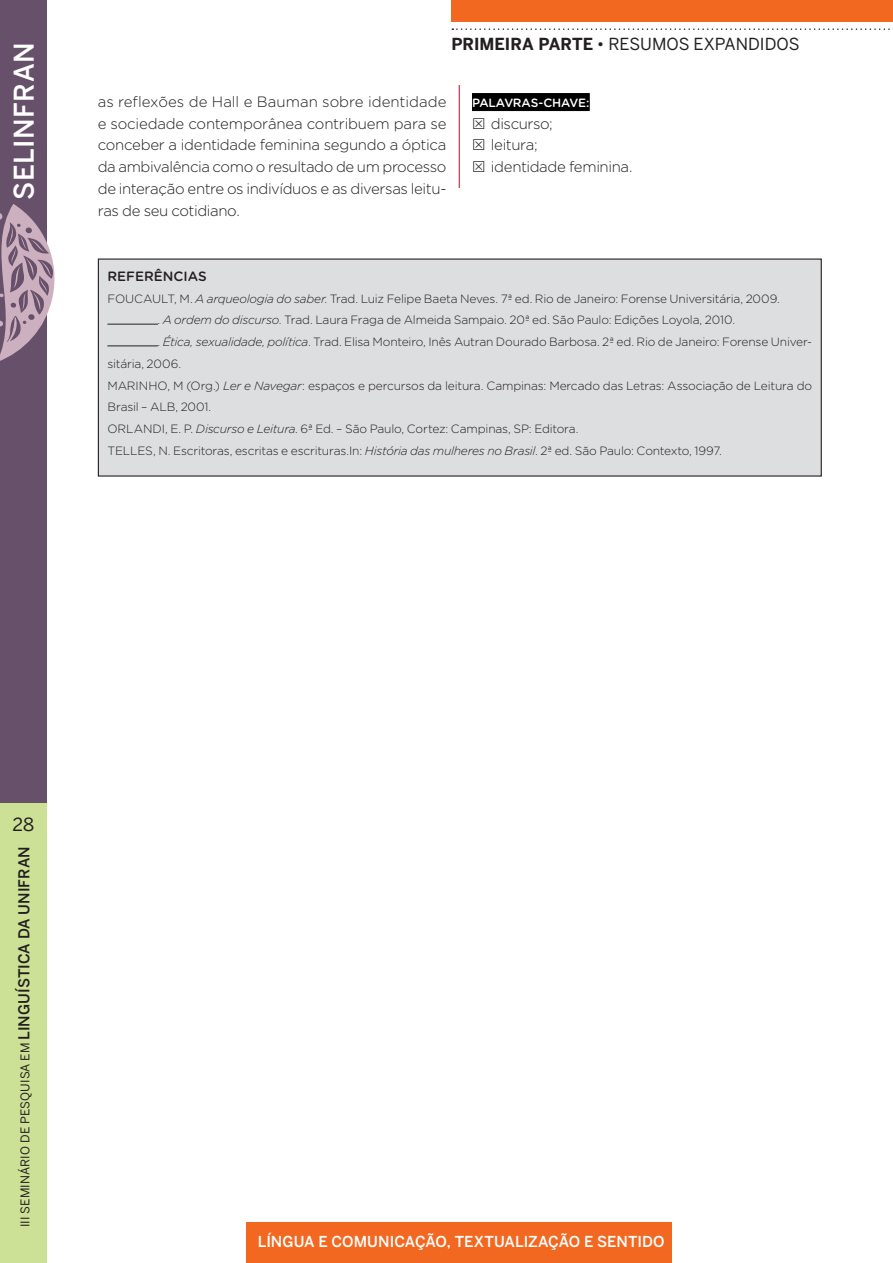
<style>
.page{position:relative;width:893px;height:1263px;background:#fff}
.page>*{position:absolute;margin:0;border:0;box-sizing:border-box;transform-origin:0 0}
.t1{font:500 27px "Benton Sans";letter-spacing:.02em;color:#fff}
.t2{font:18px "Benton Sans";color:#231f20}
.t3{font:16.5px "Benton Sans";color:#231f20}
.t4{font:300 15px/21.8px "Gotham Rounded";letter-spacing:-.03em;color:#231f20;text-align:justify}
.t5{font:500 15px "Benton Sans";color:#fff}
.t6{font:500 13.5px "Gotham Rounded";color:#231f20}
.t7{font:300 12px "Gotham Rounded";letter-spacing:-.015em;color:#231f20}
.t8{font:12px "Benton Sans";letter-spacing:.01em;color:#231f20}
.t9{font:500 12px "Gotham Rounded";color:#fff}
.s1{font-weight:700}
.s2{font-style:italic}
.s3{font-weight:500;font-size:15px}
</style>
<div class="page">
<div style="left:0;top:0;width:47px;height:804px;background:#67506a"></div>
<div style="left:0;top:804px;width:47px;height:459px;background:#cce196"></div>
<div style="left:452px;top:0;width:441px;height:21px;background:#f36821"></div>
<svg style="left:452px;top:28px;width:438px;height:2px"></svg>
<svg style="left:0;top:204px;width:55px;height:157px"></svg>
<div style="left:247px;top:1222px;width:425px;height:41px;background:#f36821"></div>
<hr style="left:459px;top:85px;width:1px;height:103px;background:#ba0b31">
<div style="left:98px;top:259px;width:723px;height:217px;background:#dddee0"></div>
<hr style="left:107px;top:324px;width:51px;height:1px;background:#231f20">
<hr style="left:107px;top:346px;width:51px;height:1px;background:#231f20">
<div style="left:472px;top:93px;width:118px;height:18px;background:#000"></div>
<h1 class="t1" style="left:8px;top:200px;width:159px;rotate:-90deg">SELINFRAN</h1>
<h3 class="t3" style="left:452px;top:34px;width:349px"><span class="s1">PRIMEIRA PARTE</span> • RESUMOS EXPANDIDOS</h3>
<p class="t4" style="left:98px;top:90px;width:350px">as reflexões de Hall e Bauman sobre identidade e sociedade contemporânea contribuem para se conceber a identidade feminina segundo a óptica da ambivalência como o resultado de um processo de interação entre os indivíduos e as diversas leitu&shy;ras de seu cotidiano.</p>
<p class="t9" style="left:472px;top:94px;width:17px">PALAVRAS</p>
<p class="t9" style="left:538px;top:94px;width:15px">-CHAVE</p>
<p class="t9" style="left:586px;top:94px;width:5px">:</p>
<p class="t4" style="left:491px;top:112px;width:143px;text-align:left">discurso;<br>leitura;<br>identidade feminina.</p>
<p class="t6" style="left:107px;top:266px;width:101px">REFERÊNCIAS</p>
<p class="t7" style="left:107px;top:290px;width:674px">FOUCAULT, M. <span class="s2">A arqueologia do saber</span>. Trad. Luiz Felipe Baeta Neves. 7ª ed. Rio de Janeiro: Forense Universitária, 2009.</p>
<p class="t7" style="left:158px;top:312px;width:579px">. <span class="s2">A ordem do discurso</span>. Trad. Laura Fraga de Almeida Sampaio. 20ª ed. São Paulo: Edições Loyola, 2010.</p>
<p class="t7" style="left:158px;top:334px;width:656px">. <span class="s2">Ética, sexualidade, política</span>. Trad. Elisa Monteiro, Inês Autran Dourado Barbosa. 2ª ed. Rio de Janeiro: Forense Univer-</p>
<p class="t7" style="left:107px;top:356px;width:75px">sitária, 2006.</p>
<p class="t7" style="left:107px;top:377px;width:706px">MARINHO, M (Org.) <span class="s2">Ler e Navegar</span>: espaços e percursos da leitura. Campinas: Mercado das Letras: Associação de Leitura do</p>
<p class="t7" style="left:107px;top:399px;width:105px">Brasil – ALB, 2001.</p>
<p class="t7" style="left:107px;top:421px;width:472px">ORLANDI, E. P. <span class="s2">Discurso e Leitura</span>. 6ª Ed. – São Paulo, Cortez: Campinas, SP: Editora.</p>
<p class="t7" style="left:107px;top:442px;width:616px">TELLES, N. Escritoras, escritas e escrituras.In: <span class="s2">História das mulheres no Brasil</span>. 2ª ed. São Paulo: Contexto, 1997.</p>
<h2 class="t2" style="left:13px;top:813px;width:23px">28</h2>
<p class="t8" style="left:18px;top:1227px;width:382px;rotate:-90deg">III SEMINÁRIO DE PESQUISA EM <span class="s3">LINGUÍSTICA DA UNIFRAN</span></p>
<p class="t5" style="left:258px;top:1233px;width:408px">LÍNGUA E COMUNICAÇÃO, TEXTUALIZAÇÃO E SENTIDO</p>
</div>
